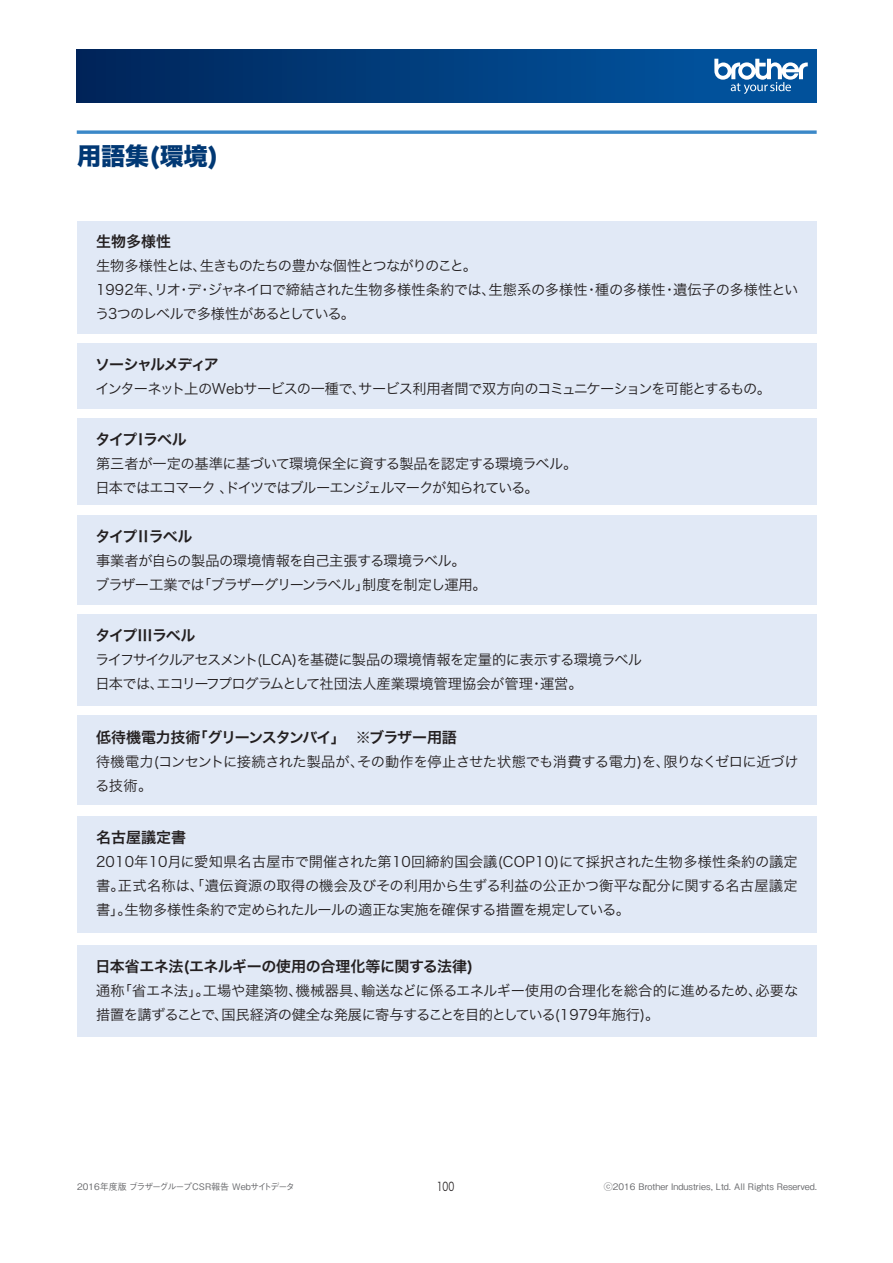
<style>
.page{position:relative;width:893px;height:1263px;background:#fff}
.page>*{position:absolute;margin:0;border:0;box-sizing:border-box;transform-origin:0 0}
.t1{font:24px "Hira Kaku Std W8";color:#013874}
.t2{font:15px "Hira Kaku Pro W6";letter-spacing:-.025em;color:#231f20}
.t3{font:15px "Hira Kaku Pro W6";letter-spacing:-.055em;color:#231f20}
.t4{font:15px "Hira Kaku Pro W6";letter-spacing:-.095em;color:#231f20}
.t5{font:15px "Hira Kaku Pro W6";letter-spacing:-.05em;color:#231f20}
.t6{font:14.25px/24px "Hira Kaku Pro W3";letter-spacing:-.04em;color:#231f20}
.t7{font:14.25px "Hira Kaku Pro W3";letter-spacing:-.06em;color:#231f20}
.t8{font:12px "Hira Kaku Pro W3";color:#231f20;scale:.75 1}
.t9{font:500 9px "Gothic BBB Pro";color:#6c6d70}
.t10{font:500 9px "Gothic BBB Pro";letter-spacing:-.03em;color:#6c6d70}
</style>
<div class="page">
<div style="left:77px;top:221px;width:739px;height:113px;background:#e1e9f6"></div>
<div style="left:76px;top:50px;width:741px;height:52px;background:linear-gradient(to right,#00265a,#0258a4)"></div>
<svg style="left:714px;top:59px;width:94px;height:35px"></svg>
<svg style="left:77px;top:130px;width:740px;height:4px;background:#5799cf"></svg>
<div style="left:77px;top:343px;width:739px;height:65px;background:#e1e9f6"></div>
<div style="left:77px;top:418px;width:739px;height:87px;background:#e1e9f6"></div>
<div style="left:77px;top:515px;width:739px;height:89px;background:#e1e9f6"></div>
<div style="left:77px;top:614px;width:739px;height:91px;background:#e1e9f6"></div>
<div style="left:77px;top:816px;width:739px;height:116px;background:#e1e9f6"></div>
<div style="left:77px;top:945px;width:739px;height:91px;background:#e1e9f6"></div>
<div style="left:77px;top:716px;width:739px;height:89px;background:#e1e9f6"></div>
<p class="t1" style="left:77px;top:142px;width:143px">用語集(環境)</p>
<p class="t2" style="left:96px;top:227px;width:76px">生物多様性</p>
<p class="t6" style="left:95px;top:252px;width:705px">生物多様性とは、生きものたちの豊かな個性とつながりのこと。<br>1992年、リオ・デ・ジャネイロで締結された生物多様性条約では、生態系の多様性・種の多様性・遺伝子の多様性という3つのレベルで多様性があるとしている。</p>
<p class="t4" style="left:95px;top:351px;width:125px">ソーシャルメディア</p>
<p class="t7" style="left:96px;top:376px;width:677px">インターネット上のWebサービスの一種で、サービス利用者間で双方向のコミュニケーションを可能とするもの。</p>
<p class="t5" style="left:95px;top:426px;width:93px">タイプIラベル</p>
<p class="t6" style="left:95px;top:451px;width:483px">第三者が一定の基準に基づいて環境保全に資する製品を認定する環境ラベル。日本ではエコマーク 、ドイツではブルーエンジェルマークが知られている。</p>
<p class="t2" style="left:95px;top:523px;width:98px">タイプIIラベル</p>
<p class="t6" style="left:95px;top:548px;width:393px">事業者が自らの製品の環境情報を自己主張する環境ラベル。<br>ブラザー工業では「ブラザーグリーンラベル」制度を制定し運用。</p>
<p class="t2" style="left:95px;top:622px;width:102px">タイプIIIラベル</p>
<p class="t6" style="left:95px;top:647px;width:548px">ライフサイクルアセスメント(LCA)を基礎に製品の環境情報を定量的に表示する環境ラベル日本では、エコリーフプログラムとして社団法人産業環境管理協会が管理・運営。</p>
<p class="t3" style="left:96px;top:724px;width:362px">低待機電力技術「グリーンスタンバイ」 ※ブラザー用語</p>
<p class="t6" style="left:95px;top:749px;width:705px">待機電力(コンセントに接続された製品が、その動作を停止させた状態でも消費する電力)を、限りなくゼロに近づける技術。</p>
<p class="t2" style="left:96px;top:824px;width:91px">名古屋議定書</p>
<p class="t6" style="left:96px;top:849px;width:703px;text-align:justify">2010年10月に愛知県名古屋市で開催された第10回締約国会議(COP10)にて採択された生物多様性条約の議定書。正式名称は、「遺伝資源の取得の機会及びその利用から生ずる利益の公正かつ衡平な配分に関する名古屋議定書」。生物多様性条約で定められたルールの適正な実施を確保する措置を規定している。</p>
<p class="t2" style="left:95px;top:953px;width:379px">日本省エネ法(エネルギーの使用の合理化等に関する法律)</p>
<p class="t6" style="left:96px;top:978px;width:704px">通称「省エネ法」。工場や建築物、機械器具、輸送などに係るエネルギー使用の合理化を総合的に進めるため、必要な措置を講ずることで、国民経済の健全な発展に寄与することを目的としている(1979年施行)。</p>
<p class="t8" style="left:437px;top:1175px;width:25px">100</p>
<p class="t10" style="left:77px;top:1180px;width:219px">2016年度版 ブラザーグループCSR報告 Webサイトデータ</p>
<p class="t9" style="left:604px;top:1180px;width:215px">ⓒ2016 Brother Industries, Ltd. All Rights Reserved.</p>
</div>
